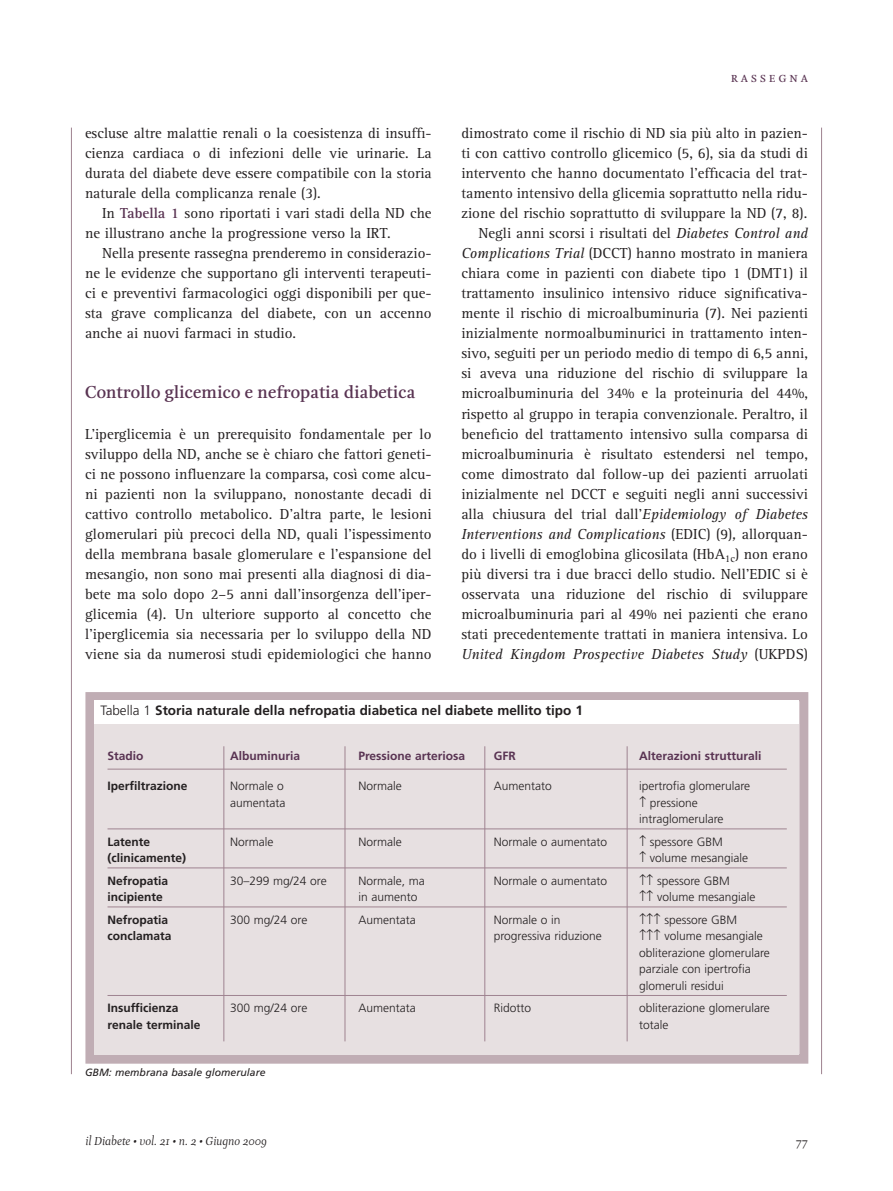
<style>
.page{position:relative;width:893px;height:1191px;background:#fff}
.page>*{position:absolute;margin:0;border:0;box-sizing:border-box;transform-origin:0 0}
.t1{font:700 18px "Esta";letter-spacing:.01em;color:#593352}
.t2{font:15px/20.1px "Rotis Serif";color:#231f20;text-align:justify}
.t3{font:15px "Esta Small Caps";letter-spacing:.185em;color:#593352}
.t4{font:700 13.5px "Frutiger";color:#231f20}
.t5{font:300 12px/16.5px "Frutiger";color:#231f20}
.t6{font:700 12px "Frutiger";color:#231f20}
.t7{font:700 12px "Frutiger";color:#593352}
.t8{font:italic 12px "Esta";color:#231f20}
.t9{font:12px "Esta";color:#231f20}
.t10{font:italic 10.5px "Frutiger";color:#231f20}
.s1{font-weight:700;color:#593352}
.s2{font-style:italic}
.s3{font-weight:300}
</style>
<div class="page">
<hr style="left:71px;top:128px;width:1px;height:946px;background:#9f8390">
<hr style="left:821px;top:128px;width:1px;height:946px;background:#9f8390">
<div style="left:85px;top:692px;width:723px;height:371px;border:9px solid #c0adb4"></div>
<div style="left:94px;top:700px;width:705px;height:24px;background:#fff"></div>
<div style="left:94px;top:724px;width:705px;height:331px;background:#e7e0e1"></div>
<hr style="left:108px;top:768px;width:679px;height:1px;background:#9f8390">
<hr style="left:108px;top:828px;width:679px;height:1px;background:#9f8390">
<hr style="left:108px;top:867px;width:679px;height:1px;background:#9f8390">
<hr style="left:108px;top:906px;width:679px;height:1px;background:#9f8390">
<hr style="left:108px;top:995px;width:679px;height:1px;background:#9f8390">
<hr style="left:627px;top:746px;width:1px;height:295px;background:#9f8390">
<hr style="left:484px;top:746px;width:1px;height:295px;background:#9f8390">
<hr style="left:345px;top:746px;width:1px;height:295px;background:#9f8390">
<hr style="left:223px;top:746px;width:1px;height:295px;background:#9f8390">
<p class="t2" style="left:85px;top:125px;width:348px">escluse altre malattie renali o la coesistenza di insuffi&shy;cienza cardiaca o di infezioni delle vie urinarie. La durata del diabete deve essere compatibile con la storia naturale della complicanza renale (3).</p>
<p class="t2" style="left:85px;top:205px;width:348px;text-indent:17px">In <span class="s1">Tabella 1</span> sono riportati i vari stadi della ND che ne illustrano anche la progressione verso la IRT.</p>
<p class="t2" style="left:85px;top:245px;width:348px;text-indent:17px">Nella presente rassegna prenderemo in considerazio&shy;ne le evidenze che supportano gli interventi terapeuti&shy;ci e preventivi farmacologici oggi disponibili per que&shy;sta grave complicanza del diabete, con un accenno anche ai nuovi farmaci in studio.</p>
<p class="t1" style="left:85px;top:382px;width:332px">Controllo glicemico e nefropatia diabetica</p>
<p class="t2" style="left:85px;top:425px;width:348px">L’iperglicemia è un prerequisito fondamentale per lo sviluppo della ND, anche se è chiaro che fattori geneti&shy;ci ne possono influenzare la comparsa, così come alcu&shy;ni pazienti non la sviluppano, nonostante decadi di cattivo controllo metabolico. D’altra parte, le lesioni glomerulari più precoci della ND, quali l’ispessimento della membrana basale glomerulare e l’espansione del mesangio, non sono mai presenti alla diagnosi di dia&shy;bete ma solo dopo 2–5 anni dall’insorgenza dell’iper&shy;glicemia (4). Un ulteriore supporto al concetto che l’iperglicemia sia necessaria per lo sviluppo della ND viene sia da numerosi studi epidemiologici che hanno</p>
<p class="t3" style="left:731px;top:68px;width:79px">rassegna</p>
<p class="t2" style="left:461px;top:125px;width:348px;text-align:right">dimostrato come il rischio di ND sia più alto in pazien&shy;ti con cattivo controllo glicemico (5, 6), sia da studi di intervento che hanno documentato l’efficacia del trat&shy;tamento intensivo della glicemia soprattutto nella ridu&shy;zione del rischio soprattutto di sviluppare la ND (7, 8).<br>Negli anni scorsi i risultati del <span class="s2">Diabetes Control and Complications Trial</span> (DCCT) hanno mostrato in maniera chiara come in pazienti con diabete tipo 1 (DMT1) il trattamento insulinico intensivo riduce significativa&shy;mente il rischio di microalbuminuria (7). Nei pazienti inizialmente normoalbuminurici in trattamento inten&shy;sivo, seguiti per un periodo medio di tempo di 6,5 anni, si aveva una riduzione del rischio di sviluppare la microalbuminuria del 34% e la proteinuria del 44%, rispetto al gruppo in terapia convenzionale. Peraltro, il beneficio del trattamento intensivo sulla comparsa di microalbuminuria è risultato estendersi nel tempo, come dimostrato dal follow-up dei pazienti arruolati inizialmente nel DCCT e seguiti negli anni successivi alla chiusura del trial dall’<span class="s2">Epidemiology of Diabetes Interventions and Complications</span> (EDIC) (9)<span class="s2">,</span> allorquan&shy;do i livelli di emoglobina glicosilata (HbA<sub>1c</sub>) non erano più diversi tra i due bracci dello studio. Nell’EDIC si è osservata una riduzione del rischio di sviluppare microalbuminuria pari al 49% nei pazienti che erano stati precedentemente trattati in maniera intensiva. Lo <span class="s2">United Kingdom Prospective Diabetes Study</span> (UKPDS)</p>
<p class="t4" style="left:100px;top:705px;width:484px"><span class="s3">Tabella 1</span> Storia naturale della nefropatia diabetica nel diabete mellito tipo 1</p>
<p class="t7" style="left:107px;top:751px;width:38px">Stadio</p>
<p class="t7" style="left:230px;top:751px;width:72px">Albuminuria</p>
<p class="t7" style="left:358px;top:751px;width:108px">Pressione arteriosa</p>
<p class="t7" style="left:494px;top:751px;width:24px">GFR</p>
<p class="t7" style="left:639px;top:751px;width:124px">Alterazioni strutturali</p>
<p class="t6" style="left:107px;top:781px;width:82px">Iperfiltrazione</p>
<p class="t5" style="left:230px;top:778px;width:55px">Normale o</p>
<p class="t5" style="left:358px;top:778px;width:45px">Normale</p>
<p class="t5" style="left:494px;top:778px;width:60px">Aumentato</p>
<p class="t5" style="left:639px;top:778px;width:113px">ipertrofia glomerulare</p>
<p class="t5" style="left:230px;top:795px;width:57px">aumentata</p>
<p class="t5" style="left:639px;top:795px;width:86px">≠ pressione intraglomerulare</p>
<p class="t6" style="left:107px;top:836px;width:44px">Latente</p>
<p class="t5" style="left:230px;top:834px;width:45px">Normale</p>
<p class="t5" style="left:358px;top:834px;width:45px">Normale</p>
<p class="t5" style="left:494px;top:834px;width:115px">Normale o aumentato</p>
<p class="t5" style="left:639px;top:834px;width:85px">≠ spessore GBM</p>
<p class="t6" style="left:107px;top:853px;width:80px">(clinicamente)</p>
<p class="t5" style="left:639px;top:850px;width:111px">≠ volume mesangiale</p>
<p class="t6" style="left:107px;top:875px;width:62px">Nefropatia</p>
<p class="t5" style="left:230px;top:873px;width:98px">30–299 mg/24 ore</p>
<p class="t5" style="left:358px;top:873px;width:68px">Normale, ma</p>
<p class="t5" style="left:494px;top:873px;width:115px">Normale o aumentato</p>
<p class="t5" style="left:639px;top:873px;width:92px">≠≠ spessore GBM</p>
<p class="t6" style="left:107px;top:892px;width:57px">incipiente</p>
<p class="t5" style="left:358px;top:889px;width:60px">in aumento</p>
<p class="t5" style="left:639px;top:889px;width:118px">≠≠ volume mesangiale</p>
<p class="t6" style="left:107px;top:914px;width:62px">Nefropatia</p>
<p class="t5" style="left:230px;top:912px;width:79px">300 mg/24 ore</p>
<p class="t5" style="left:358px;top:912px;width:59px">Aumentata</p>
<p class="t5" style="left:494px;top:912px;width:68px">Normale o in</p>
<p class="t5" style="left:639px;top:912px;width:100px">≠≠≠ spessore GBM</p>
<p class="t6" style="left:107px;top:931px;width:66px">conclamata</p>
<p class="t5" style="left:494px;top:928px;width:109px">progressiva riduzione</p>
<p class="t5" style="left:639px;top:928px;width:132px">≠≠≠ volume mesangiale obliterazione glomerulare parziale con ipertrofia glomeruli residui</p>
<p class="t6" style="left:107px;top:1003px;width:73px">Insufficienza</p>
<p class="t5" style="left:230px;top:1000px;width:79px">300 mg/24 ore</p>
<p class="t5" style="left:358px;top:1000px;width:59px">Aumentata</p>
<p class="t5" style="left:494px;top:1000px;width:39px">Ridotto</p>
<p class="t5" style="left:639px;top:1000px;width:132px">obliterazione glomerulare</p>
<p class="t6" style="left:107px;top:1019px;width:95px">renale terminale</p>
<p class="t5" style="left:639px;top:1017px;width:31px">totale</p>
<p class="t10" style="left:85px;top:1068px;width:182px">GBM: membrana basale glomerulare</p>
<p class="t8" style="left:85px;top:1133px;width:183px">il Diabete • vol. 21 • n. 2 • Giugno 2009</p>
<p class="t9" style="left:796px;top:1135px;width:13px">77</p>
</div>
